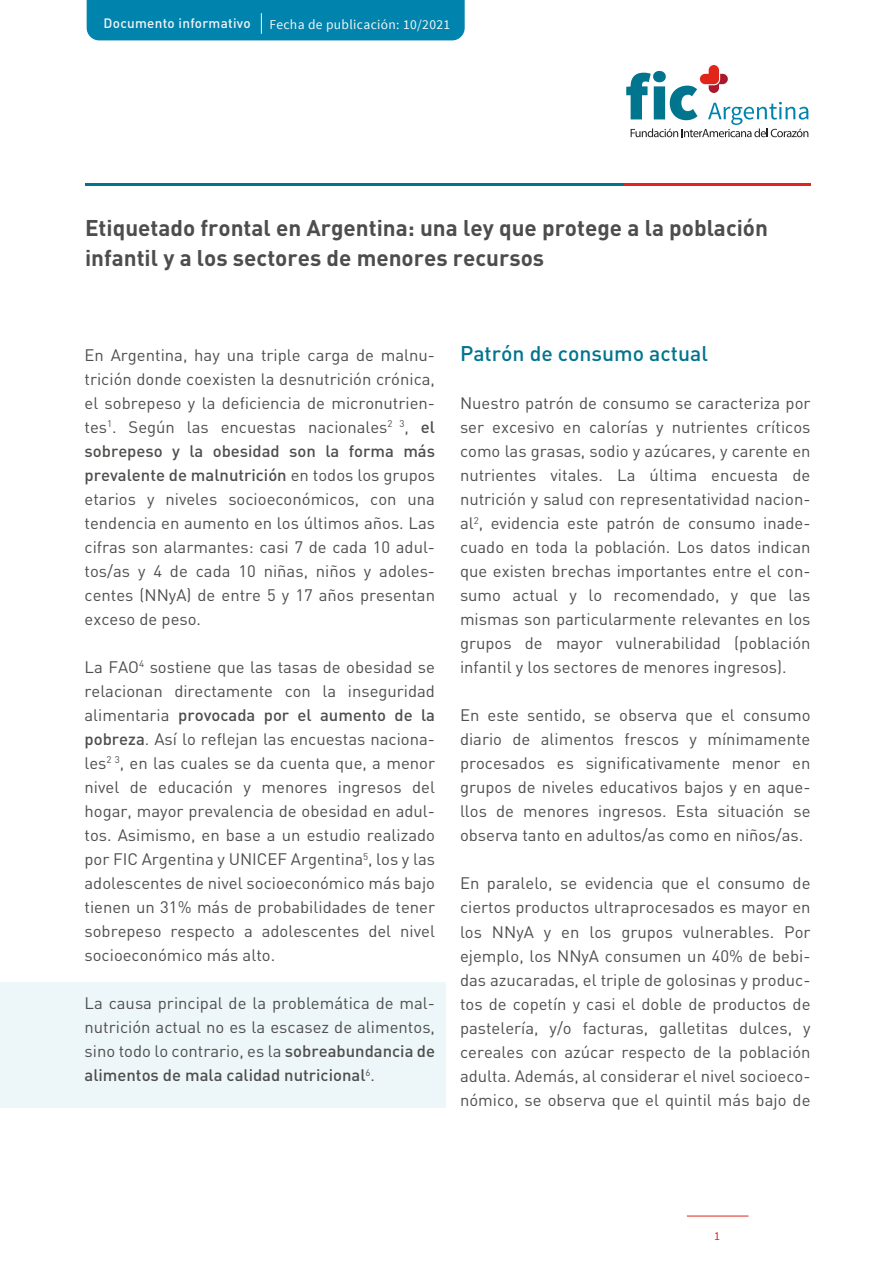
<style>
.page{position:relative;width:893px;height:1263px;background:#fff}
.page>*{position:absolute;margin:0;border:0;box-sizing:border-box;transform-origin:0 0}
.t1{font:700 22.5px/30px "DIN Pro";color:#4d4d4d}
.t2{font:500 21px "DIN Pro";color:#00758d}
.t3{font:16.5px/24px "DIN Pro";color:#4e4e4d;text-align:justify}
.t4{font:13.5px "Source Sans Pro";letter-spacing:.025em;color:#f5f5f5}
.t5{font:500 13.5px "DIN Pro";letter-spacing:.02em;color:#f5f5f5}
.t6{font:12px "Source Sans Pro";color:#e1251b}
.s1{font-weight:500}
</style>
<div class="page">
<div style="left:0;top:982px;width:446px;height:126px;background:#edf6f9"></div>
<div style="left:87px;top:0;width:378px;height:40px;background:#0083ad"></div>
<svg style="left:626px;top:65px;width:182px;height:72px"></svg>
<hr style="left:85px;top:183px;width:548px;height:2px;background:#00758d">
<hr style="left:624px;top:183px;width:187px;height:2px;background:#e1251b">
<hr style="left:687px;top:1216px;width:61px;height:1px;background:#e1251b">
<p class="t5" style="left:104px;top:14px;width:148px">Documento informativo</p>
<p class="t4" style="left:269px;top:16px;width:182px">Fecha de publicación: 10/2021</p>
<h1 class="t1" style="left:85px;top:212px;width:685px">Etiquetado frontal en Argentina: una ley que protege a la población infantil y a los sectores de menores recursos</h1>
<p class="t3" style="left:85px;top:342px;width:352px">En Argentina, hay una triple carga de malnu&shy;trición donde coexisten la desnutrición crónica, el sobrepeso y la deficiencia de micronutrien&shy;tes<sup>1</sup>. Según las encuestas nacionales<sup>2</sup> <sup>3</sup>, <span class="s1">el sobrepeso y la obesidad son la forma más prevalente de malnutrición</span> en todos los grupos etarios y niveles socioeconómicos, con una tendencia en aumento en los últimos años. Las cifras son alarmantes: casi 7 de cada 10 adul&shy;tos/as y 4 de cada 10 niñas, niños y adoles&shy;centes (NNyA) de entre 5 y 17 años presentan exceso de peso.</p>
<p class="t3" style="left:85px;top:654px;width:352px">La FAO<sup>4</sup> sostiene que las tasas de obesidad se relacionan directamente con la inseguridad alimentaria <span class="s1">provocada por el aumento de la pobreza</span>. Así lo reflejan las encuestas naciona&shy;les<sup>2</sup> <sup>3</sup>, en las cuales se da cuenta que, a menor nivel de educación y menores ingresos del hogar, mayor prevalencia de obesidad en adul&shy;tos. Asimismo, en base a un estudio realizado por FIC Argentina y UNICEF Argentina<sup>5</sup>, los y las adolescentes de nivel socioeconómico más bajo tienen un 31% más de probabilidades de tener sobrepeso respecto a adolescentes del nivel socioeconómico más alto.</p>
<p class="t3" style="left:85px;top:990px;width:352px">La causa principal de la problemática de mal&shy;nutrición actual no es la escasez de alimentos, sino todo lo contrario, es la <span class="s1">sobreabundancia de alimentos de mala calidad nutricional</span><sup>6</sup>.</p>
<p class="t2" style="left:460px;top:339px;width:249px">Patrón de consumo actual</p>
<p class="t3" style="left:460px;top:391px;width:352px">Nuestro patrón de consumo se caracteriza por ser excesivo en calorías y nutrientes críticos como las grasas, sodio y azúcares, y carente en nutrientes vitales. La última encuesta de nutrición y salud con representatividad nacion&shy;al<sup>2</sup>, evidencia este patrón de consumo inade&shy;cuado en toda la población. Los datos indican que existen brechas importantes entre el con&shy;sumo actual y lo recomendado, y que las mismas son particularmente relevantes en los grupos de mayor vulnerabilidad (población infantil y los sectores de menores ingresos).</p>
<p class="t3" style="left:460px;top:703px;width:352px">En este sentido, se observa que el consumo diario de alimentos frescos y mínimamente procesados es significativamente menor en grupos de niveles educativos bajos y en aque&shy;llos de menores ingresos. Esta situación se observa tanto en adultos/as como en niños/as.</p>
<p class="t3" style="left:460px;top:871px;width:352px">En paralelo, se evidencia que el consumo de ciertos productos ultraprocesados es mayor en los NNyA y en los grupos vulnerables. Por ejemplo, los NNyA consumen un 40% de bebi&shy;das azucaradas, el triple de golosinas y produc&shy;tos de copetín y casi el doble de productos de pastelería, y/o facturas, galletitas dulces, y cereales con azúcar respecto de la población adulta. Además, al considerar el nivel socioeco&shy;nómico, se observa que el quintil más bajo de</p>
<p class="t6" style="left:714px;top:1228px;width:7px">1</p>
</div>
